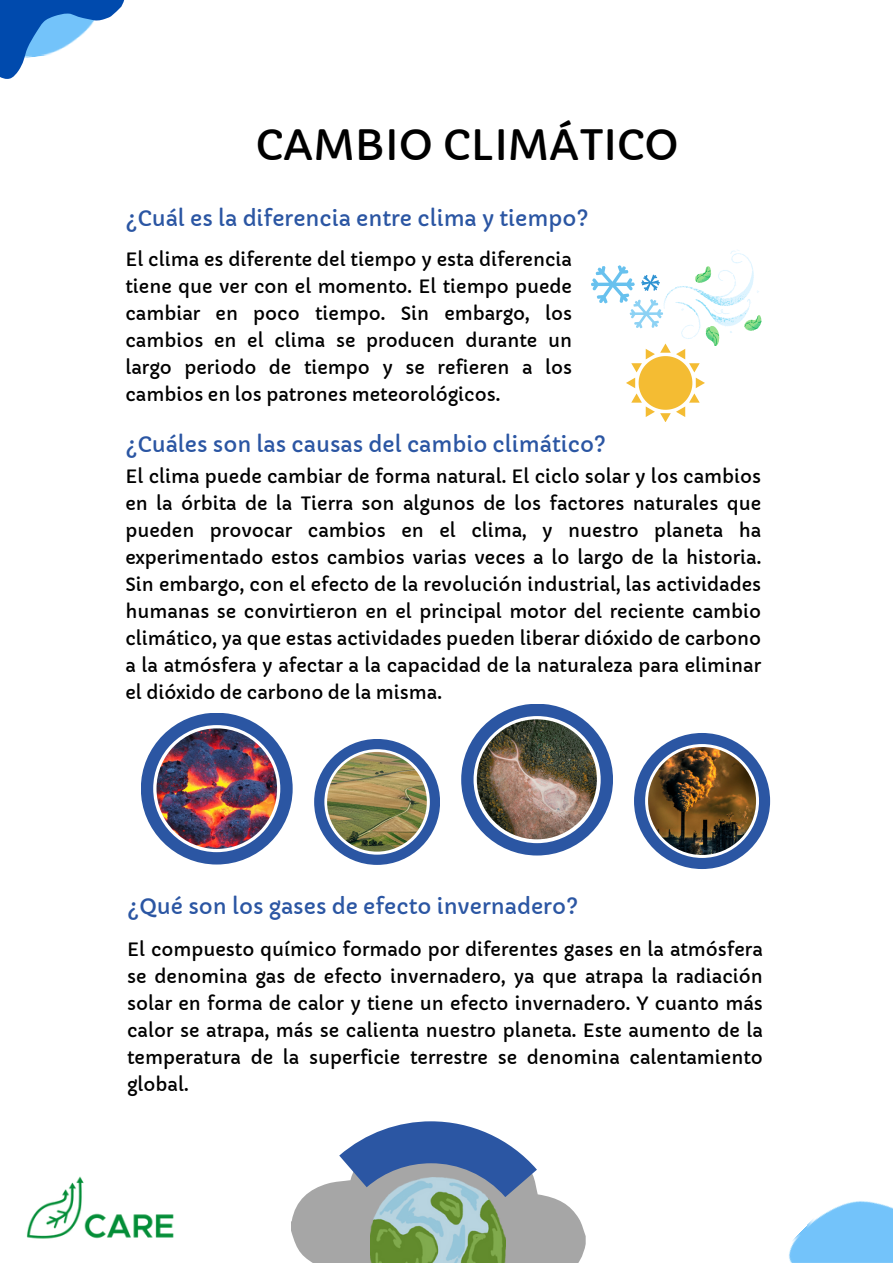
<style>
.page{position:relative;width:893px;height:1264px;background:#fff}
.page>*{position:absolute;margin:0;border:0;box-sizing:border-box;transform-origin:0 0}
.t1{font:40.95px "Capriola";color:#000}
.t2{font:21px "Capriola";color:#2b56a3}
.t3{font:18px/27px "Capriola";color:#000;text-align:justify}
</style>
<div class="page">
<img style="left:26px;top:1176px;width:148px;height:63px">
<svg style="left:591px;top:250px;width:170px;height:172px"></svg>
<img style="left:141px;top:713px;width:151px;height:151px">
<svg style="left:461px;top:704px;width:152px;height:151px"></svg>
<svg style="left:314px;top:739px;width:126px;height:125px"></svg>
<img style="left:634px;top:733px;width:136px;height:136px">
<svg style="left:0;top:0;width:124px;height:79px"></svg>
<img style="left:789px;top:1201px;width:103px;height:61px">
<svg style="left:291px;top:1121px;width:294px;height:141px"></svg>
<p class="t1" style="left:256px;top:120px;width:424px">CAMBIO CLIMÁTICO</p>
<p class="t2" style="left:125px;top:205px;width:465px">¿Cuál es la diferencia entre clima y tiempo?</p>
<p class="t3" style="left:125px;top:246px;width:448px">El clima es diferente del tiempo y esta diferencia tiene que ver con el momento. El tiempo puede cambiar en poco tiempo. Sin embargo, los cambios en el clima se producen durante un largo periodo de tiempo y se refieren a los cambios en los patrones meteorológicos.</p>
<p class="t2" style="left:125px;top:431px;width:482px">¿Cuáles son las causas del cambio climático?</p>
<p class="t3" style="left:125px;top:463px;width:637px">El clima puede cambiar de forma natural. El ciclo solar y los cambios en la órbita de la Tierra son algunos de los factores naturales que pueden provocar cambios en el clima, y nuestro planeta ha experimentado estos cambios varias veces a lo largo de la historia.<br>Sin embargo, con el efecto de la revolución industrial, las actividades humanas se convirtieron en el principal motor del reciente cambio climático, ya que estas actividades pueden liberar dióxido de carbono a la atmósfera y afectar a la capacidad de la naturaleza para eliminar el dióxido de carbono de la misma.</p>
<p class="t2" style="left:127px;top:893px;width:452px">¿Qué son los gases de efecto invernadero?</p>
<p class="t3" style="left:127px;top:936px;width:637px">El compuesto químico formado por diferentes gases en la atmósfera se denomina gas de efecto invernadero, ya que atrapa la radiación solar en forma de calor y tiene un efecto invernadero. Y cuanto más calor se atrapa, más se calienta nuestro planeta. Este aumento de la temperatura de la superficie terrestre se denomina calentamiento global.</p>
</div>
